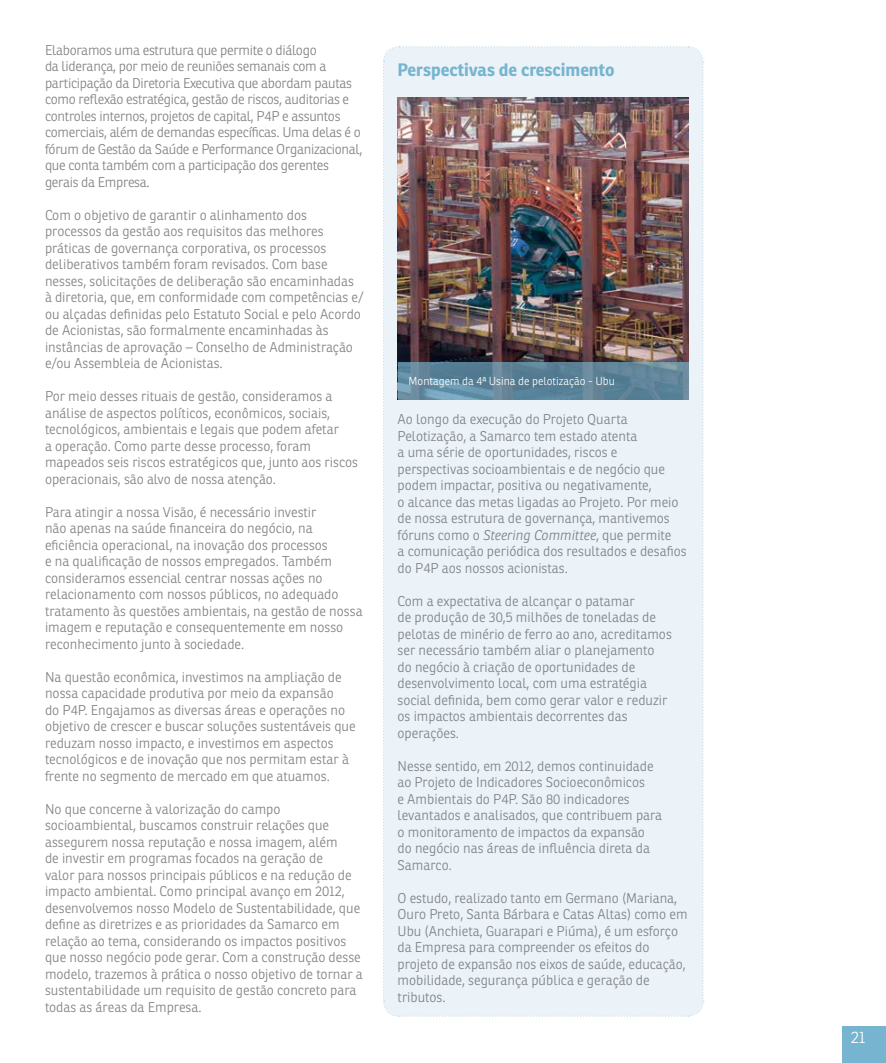
<style>
.page{position:relative;width:886px;height:1063px;background:#fff}
.page>*{position:absolute;margin:0;border:0;box-sizing:border-box;transform-origin:0 0}
.t1{font:700 17.5px "Ronnia";color:#76b4cf}
.t2{font:300 16.25px "Ronnia";color:#fff}
.t3{font:300 13.75px/16.5px "Ronnia";color:#808285}
.t4{font:300 13.75px/16.5px "Ronnia";letter-spacing:-.02em;color:#808285}
.t5{font:300 11.25px "Ronnia";color:#fff}
.s1{font-style:italic}
</style>
<div class="page">
<div style="left:842px;top:1026px;width:44px;height:37px;background:#76b4cf"></div>
<div style="left:383px;top:46px;width:321px;height:971px;background:#ebf3f8"></div>
<img style="left:398px;top:97px;width:290px;height:266px">
<svg style="left:398px;top:363px;width:290px;height:37px;background:#5f859a"></svg>
<p class="t4" style="left:45px;top:42px;width:319px">Elaboramos uma estrutura que permite o diálogo<br>da liderança, por meio de reuniões semanais com a participação da Diretoria Executiva que abordam pautas como reflexão estratégica, gestão de riscos, auditorias e controles internos, projetos de capital, P4P e assuntos comerciais, além de demandas específicas. Uma delas é o fórum de Gestão da Saúde e Performance Organizacional, que conta também com a participação dos gerentes gerais da Empresa.</p>
<p class="t3" style="left:45px;top:207px;width:320px">Com o objetivo de garantir o alinhamento dos processos da gestão aos requisitos das melhores práticas de governança corporativa, os processos deliberativos também foram revisados. Com base nesses, solicitações de deliberação são encaminhadas à diretoria, que, em conformidade com competências e/ ou alçadas definidas pelo Estatuto Social e pelo Acordo de Acionistas, são formalmente encaminhadas às instâncias de aprovação – Conselho de Administração e/ou Assembleia de Acionistas.</p>
<p class="t3" style="left:45px;top:388px;width:314px">Por meio desses rituais de gestão, consideramos a análise de aspectos políticos, econômicos, sociais, tecnológicos, ambientais e legais que podem afetar<br>a operação. Como parte desse processo, foram mapeados seis riscos estratégicos que, junto aos riscos operacionais, são alvo de nossa atenção.</p>
<p class="t3" style="left:45px;top:504px;width:319px">Para atingir a nossa Visão, é necessário investir<br>não apenas na saúde financeira do negócio, na eficiência operacional, na inovação dos processos<br>e na qualificação de nossos empregados. Também consideramos essencial centrar nossas ações no relacionamento com nossos públicos, no adequado tratamento às questões ambientais, na gestão de nossa imagem e reputação e consequentemente em nosso reconhecimento junto à sociedade.</p>
<p class="t3" style="left:45px;top:669px;width:312px">Na questão econômica, investimos na ampliação de nossa capacidade produtiva por meio da expansão<br>do P4P. Engajamos as diversas áreas e operações no objetivo de crescer e buscar soluções sustentáveis que reduzam nosso impacto, e investimos em aspectos tecnológicos e de inovação que nos permitam estar à frente no segmento de mercado em que atuamos.</p>
<p class="t3" style="left:45px;top:801px;width:319px">No que concerne à valorização do campo socioambiental, buscamos construir relações que assegurem nossa reputação e nossa imagem, além<br>de investir em programas focados na geração de<br>valor para nossos principais públicos e na redução de impacto ambiental. Como principal avanço em 2012, desenvolvemos nosso Modelo de Sustentabilidade, que define as diretrizes e as prioridades da Samarco em relação ao tema, considerando os impactos positivos que nosso negócio pode gerar. Com a construção desse modelo, trazemos à prática o nosso objetivo de tornar a sustentabilidade um requisito de gestão concreto para todas as áreas da Empresa.</p>
<p class="t1" style="left:398px;top:59px;width:218px">Perspectivas de crescimento</p>
<p class="t5" style="left:409px;top:375px;width:208px">Montagem da 4ª Usina de pelotização - Ubu</p>
<p class="t3" style="left:398px;top:411px;width:291px">Ao longo da execução do Projeto Quarta Pelotização, a Samarco tem estado atenta<br>a uma série de oportunidades, riscos e perspectivas socioambientais e de negócio que podem impactar, positiva ou negativamente,<br>o alcance das metas ligadas ao Projeto. Por meio de nossa estrutura de governança, mantivemos fóruns como o <span class="s1">Steering Committee</span>, que permite<br>a comunicação periódica dos resultados e desafios do P4P aos nossos acionistas.</p>
<p class="t3" style="left:398px;top:593px;width:276px">Com a expectativa de alcançar o patamar<br>de produção de 30,5 milhões de toneladas de pelotas de minério de ferro ao ano, acreditamos ser necessário também aliar o planejamento do negócio à criação de oportunidades de desenvolvimento local, com uma estratégia social definida, bem como gerar valor e reduzir os impactos ambientais decorrentes das operações.</p>
<p class="t3" style="left:398px;top:758px;width:266px">Nesse sentido, em 2012, demos continuidade ao Projeto de Indicadores Socioeconômicos<br>e Ambientais do P4P. São 80 indicadores levantados e analisados, que contribuem para o monitoramento de impactos da expansão do negócio nas áreas de influência direta da Samarco.</p>
<p class="t3" style="left:398px;top:890px;width:291px">O estudo, realizado tanto em Germano (Mariana, Ouro Preto, Santa Bárbara e Catas Altas) como em Ubu (Anchieta, Guarapari e Piúma), é um esforço da Empresa para compreender os efeitos do projeto de expansão nos eixos de saúde, educação, mobilidade, segurança pública e geração de tributos.</p>
<p class="t2" style="left:851px;top:1027px;width:16px">21</p>
</div>
